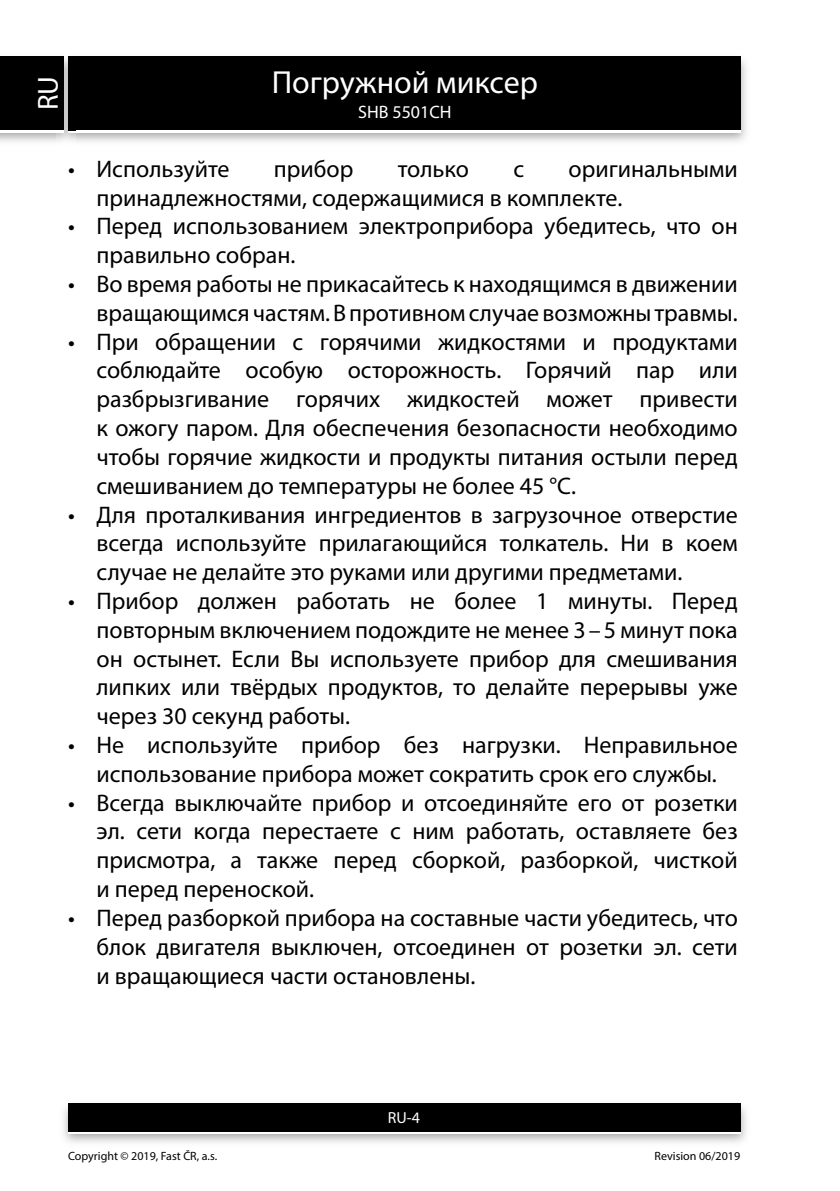
<style>
.page{position:relative;width:840px;height:1191px;background:#fff}
.page>*{position:absolute;margin:0;border:0;box-sizing:border-box;transform-origin:0 0}
.t1{font:32px "Myriad Pro";color:#fff}
.t2{font:29px "Myriad Pro";color:#fff}
.t3{font:24px/28.8px "Myriad Pro";color:#000;text-align:justify}
.t4{font:18px "Myriad Pro";color:#fff}
.t5{font:16px "Myriad Pro";color:#fff}
.t6{font:12px "Myriad Pro";color:#000}
</style>
<div class="page">
<img style="left:0;top:56px;width:747px;height:86px">
<div style="left:68px;top:59px;width:672px;height:74px;background:#fff"></div>
<div style="left:68px;top:57px;width:672px;height:73px;background:#000"></div>
<img style="left:63px;top:1103px;width:684px;height:40px">
<div style="left:68px;top:1106px;width:672px;height:28px;background:linear-gradient(to right,#fff,#fff)"></div>
<div style="left:68px;top:1103px;width:672px;height:28px;background:#000"></div>
<img style="left:57px;top:56px;width:18px;height:86px">
<img style="left:68px;top:130px;width:7px;height:3px">
<svg style="left:68px;top:57px;width:7px;height:2px"></svg>
<img style="left:68px;top:59px;width:7px;height:71px">
<div style="left:0;top:59px;width:64px;height:74px;background:#fff"></div>
<div style="left:0;top:57px;width:64px;height:73px;background:#000"></div>
<p class="t2" style="left:30px;top:110px;width:36px;rotate:-90deg">RU</p>
<h1 class="t1" style="left:272px;top:62px;width:267px">Погружной миксер</h1>
<p class="t4" style="left:358px;top:101px;width:95px">SHB 5501CH</p>
<p class="t3" style="left:68px;top:154px;width:163px">• Используйте</p>
<p class="t3" style="left:274px;top:154px;width:81px">прибор</p>
<p class="t3" style="left:397px;top:154px;width:73px">только</p>
<p class="t3" style="left:513px;top:154px;width:12px">с</p>
<p class="t3" style="left:96px;top:154px;width:642px;text-indent:472px">оригинальными принадлежностями, содержащимися в комплекте.</p>
<p class="t3" style="left:96px;top:212px;width:642px;text-indent:-28px">• Перед использованием электроприбора убедитесь, что он правильно собран.</p>
<p class="t3" style="left:68px;top:269px;width:670px;text-align:right">• Во время работы не прикасайтесь к находящимся в движении вращающимся частям. В противном случае возможны травмы.</p>
<p class="t3" style="left:96px;top:327px;width:642px;text-indent:-28px">• При обращении с горячими жидкостями и продуктами соблюдайте особую осторожность. Горячий пар или разбрызгивание горячих жидкостей может привести к ожогу паром. Для обеспечения безопасности необходимо чтобы горячие жидкости и продукты питания остыли перед смешиванием до температуры не более 45 °C.</p>
<p class="t3" style="left:96px;top:500px;width:642px;text-indent:-28px">• Для проталкивания ингредиентов в загрузочное отверстие всегда используйте прилагающийся толкатель. Ни в коем случае не делайте это руками или другими предметами.</p>
<p class="t3" style="left:96px;top:586px;width:642px;text-indent:-28px">• Прибор должен работать не более 1 минуты. Перед повторным включением подождите не менее 3–5 минут пока он остынет. Если Вы используете прибор для смешивания липких или твёрдых продуктов, то делайте перерывы уже через 30 секунд работы.</p>
<p class="t3" style="left:68px;top:730px;width:670px;text-align:center">• Не используйте прибор без нагрузки. Неправильное использование прибора может сократить срок его службы.</p>
<p class="t3" style="left:96px;top:788px;width:642px;text-indent:-28px">• Всегда выключайте прибор и отсоединяйте его от розетки эл. сети когда перестаете с ним работать, оставляете без присмотра, а также перед сборкой, разборкой, чисткой и перед переноской.</p>
<p class="t3" style="left:96px;top:903px;width:642px;text-indent:-28px">• Перед разборкой прибора на составные части убедитесь, что блок двигателя выключен, отсоединен от розетки эл. сети и вращающиеся части остановлены.</p>
<p class="t5" style="left:388px;top:1108px;width:34px">RU-4</p>
<p class="t6" style="left:68px;top:1148px;width:150px">Copyright © 2019, Fast ČR, a.s.</p>
<p class="t6" style="left:654px;top:1148px;width:87px">Revision 06/2019</p>
</div>
